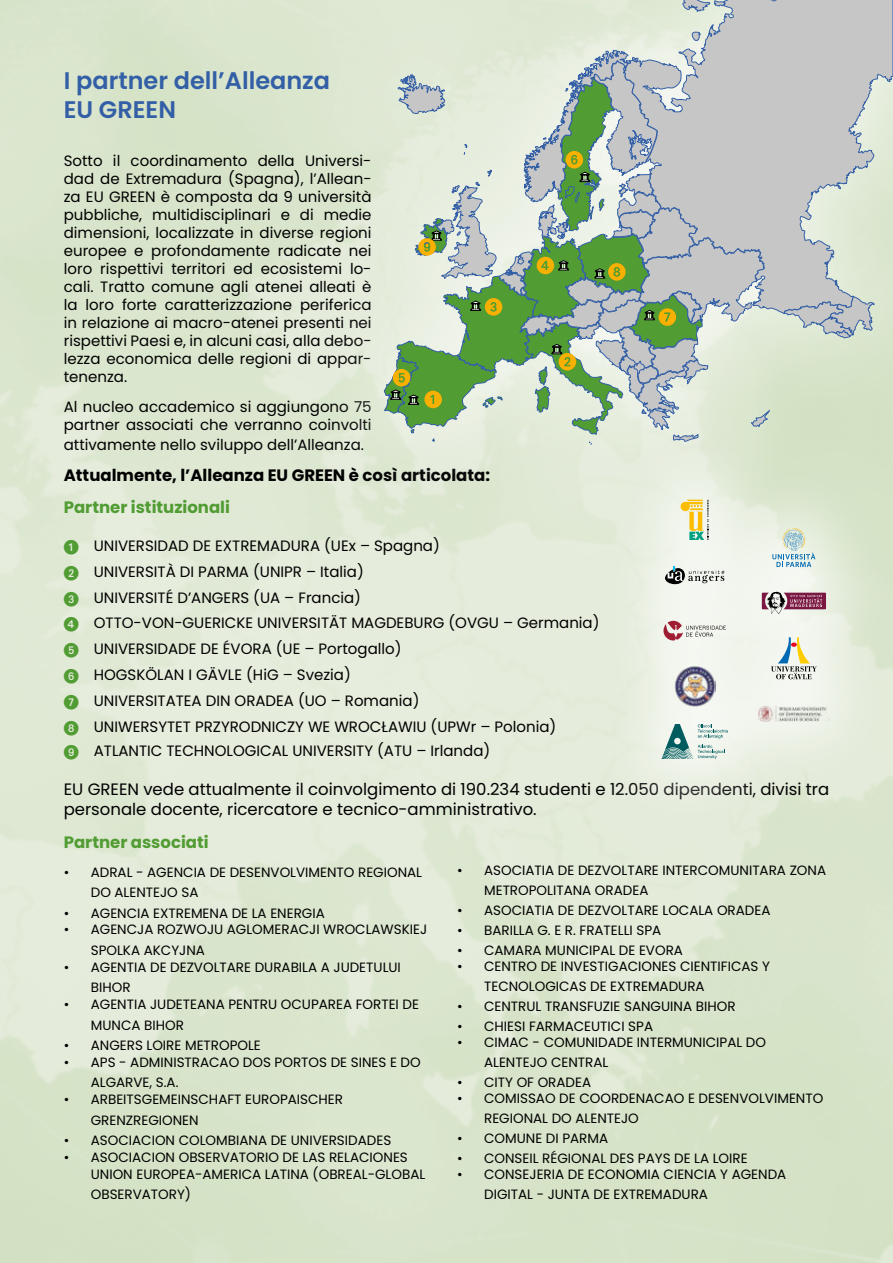
<style>
.page{position:relative;width:893px;height:1263px;background:#fff}
.page>*{position:absolute;margin:0;border:0;box-sizing:border-box;transform-origin:0 0}
.t1{font:600 24px/28.8px "Poppins";color:#335fa6}
.t2{font:16.5px/19.8px "Poppins";color:#000}
.t3{font:700 16.5px "Poppins";color:#000}
.t4{font:700 16.5px "Poppins";color:#519c33}
.t5{font:15px/18px "Poppins";color:#000}
.t6{font:13.5px/20.4px "Poppins";color:#000}
.s1{font-family:"European Pi One";color:#519c33}
</style>
<div class="page">
<div style="left:303px;top:0;width:590px;height:516px;background:#fff;opacity:.75"></div>
<svg style="left:782px;top:314px;width:92px;height:25px;background:#c1cbc8"></svg>
<svg style="left:770px;top:0;width:123px;height:314px;background:#cbceca"></svg>
<div style="left:593px;top:429px;width:300px;height:402px;background:#fff;opacity:.75"></div>
<svg style="left:762px;top:592px;width:64px;height:22px"></svg>
<svg style="left:663px;top:621px;width:63px;height:19px"></svg>
<svg style="left:681px;top:500px;width:28px;height:40px"></svg>
<svg style="left:771px;top:637px;width:46px;height:42px"></svg>
<svg style="left:772px;top:528px;width:43px;height:39px;background:#c9dcda"></svg>
<svg style="left:661px;top:724px;width:67px;height:35px"></svg>
<img style="left:759px;top:706px;width:70px;height:15px">
<svg style="left:665px;top:566px;width:59px;height:18px"></svg>
<img style="left:674px;top:665px;width:41px;height:42px">
<svg style="left:384px;top:0;width:386px;height:445px;background:#bcccb8"></svg>
<h1 class="t1" style="left:64px;top:66px;width:268px">I partner dell’Alleanza<br>EU GREEN</h1>
<p class="t5" style="left:64px;top:152px;width:309px;text-align:justify">Sotto il coordinamento della Universi&shy;dad de Extremadura (Spagna), l’Allean&shy;za EU GREEN è composta da 9 università pubbliche, multidisciplinari e di medie dimensioni, localizzate in diverse regioni europee e profondamente radicate nei loro rispettivi territori ed ecosistemi lo&shy;cali. Tratto comune agli atenei alleati è la loro forte caratterizzazione periferica in relazione ai macro-atenei presenti nei rispettivi Paesi e, in alcuni casi, alla debo&shy;lezza economica delle regioni di appar&shy;tenenza.</p>
<p class="t5" style="left:64px;top:398px;width:309px">Al nucleo accademico si aggiungono 75 partner associati che verranno coinvolti</p>
<p class="t5" style="left:64px;top:435px;width:302px">attivamente nello sviluppo dell’Alleanza.</p>
<p class="t3" style="left:64px;top:466px;width:428px">Attualmente, l’Alleanza EU GREEN è così articolata:</p>
<p class="t4" style="left:64px;top:498px;width:168px">Partner istituzionali</p>
<p class="t5" style="left:64px;top:533px;width:537px;line-height:25.8px"><span class="s1">1</span> UNIVERSIDAD DE EXTREMADURA (UEx – Spagna)<br><span class="s1">2</span> UNIVERSITÀ DI PARMA (UNIPR – Italia)<br><span class="s1">3</span> UNIVERSITÉ D’ANGERS (UA – Francia)<br><span class="s1">4</span> OTTO-VON-GUERICKE UNIVERSITÄT MAGDEBURG (OVGU – Germania)<br><span class="s1">5</span> UNIVERSIDADE DE ÉVORA (UE – Portogallo)<br><span class="s1">6</span> HOGSKÖLAN I GÄVLE (HiG – Svezia)<br><span class="s1">7</span> UNIVERSITATEA DIN ORADEA (UO – Romania)<br><span class="s1">8</span> UNIWERSYTET PRZYRODNICZY WE WROCŁAWIU (UPWr – Polonia)</p>
<p class="t5" style="left:64px;top:741px;width:428px"><span class="s1">9</span> ATLANTIC TECHNOLOGICAL UNIVERSITY (ATU – Irlanda)</p>
<p class="t2" style="left:64px;top:780px;width:767px">EU GREEN vede attualmente il coinvolgimento di 190.234 studenti e 12.050 dipendenti, divisi tra personale docente, ricercatore e tecnico-amministrativo.</p>
<p class="t4" style="left:64px;top:832px;width:146px">Partner associati</p>
<p class="t6" style="left:91px;top:862px;width:333px;text-indent:-27px">• ADRAL - AGENCIA DE DESENVOLVIMENTO REGIONAL<br>DO ALENTEJO SA</p>
<p class="t6" style="left:64px;top:903px;width:263px">• AGENCIA EXTREMENA DE LA ENERGIA</p>
<p class="t6" style="left:91px;top:919px;width:338px;text-indent:-27px">• AGENCJA ROZWOJU AGLOMERACJI WROCLAWSKIEJ<br>SPOLKA AKCYJNA</p>
<p class="t6" style="left:91px;top:957px;width:312px;text-indent:-27px">• AGENTIA DE DEZVOLTARE DURABILA A JUDETULUI<br>BIHOR</p>
<p class="t6" style="left:91px;top:994px;width:330px;text-indent:-27px">• AGENTIA JUDETEANA PENTRU OCUPAREA FORTEI DE<br>MUNCA BIHOR</p>
<p class="t6" style="left:64px;top:1035px;width:199px">• ANGERS LOIRE METROPOLE</p>
<p class="t6" style="left:91px;top:1052px;width:331px;text-indent:-27px">• APS - ADMINISTRACAO DOS PORTOS DE SINES E DO<br>ALGARVE, S.A.</p>
<p class="t6" style="left:91px;top:1089px;width:254px;text-indent:-27px">• ARBEITSGEMEINSCHAFT EUROPAISCHER<br>GRENZREGIONEN</p>
<p class="t6" style="left:64px;top:1130px;width:329px">• ASOCIACION COLOMBIANA DE UNIVERSIDADES</p>
<p class="t6" style="left:91px;top:1149px;width:336px;line-height:16.8px;text-indent:-27px">• ASOCIACION OBSERVATORIO DE LAS RELACIONES<br>UNION EUROPEA-AMERICA LATINA (OBREAL-GLOBAL</p>
<p class="t6" style="left:91px;top:1184px;width:102px">OBSERVATORY)</p>
<p class="t6" style="left:484px;top:861px;width:344px;line-height:20px;text-indent:-27px">• ASOCIATIA DE DEZVOLTARE INTERCOMUNITARA ZONA<br>METROPOLITANA ORADEA</p>
<p class="t6" style="left:457px;top:900px;width:315px">• ASOCIATIA DE DEZVOLTARE LOCALA ORADEA</p>
<p class="t6" style="left:457px;top:920px;width:206px">• BARILLA G. E R. FRATELLI SPA</p>
<p class="t6" style="left:457px;top:940px;width:227px">• CAMARA MUNICIPAL DE EVORA</p>
<p class="t6" style="left:484px;top:956px;width:287px;line-height:20px;text-indent:-27px">• CENTRO DE INVESTIGACIONES CIENTIFICAS Y<br>TECNOLOGICAS DE EXTREMADURA</p>
<p class="t6" style="left:457px;top:996px;width:280px">• CENTRUL TRANSFUZIE SANGUINA BIHOR</p>
<p class="t6" style="left:457px;top:1016px;width:197px">• CHIESI FARMACEUTICI SPA</p>
<p class="t6" style="left:484px;top:1032px;width:283px;line-height:20px;text-indent:-27px">• CIMAC - COMUNIDADE INTERMUNICIPAL DO<br>ALENTEJO CENTRAL</p>
<p class="t6" style="left:457px;top:1072px;width:136px">• CITY OF ORADEA</p>
<p class="t6" style="left:484px;top:1089px;width:341px;line-height:20px;text-indent:-27px">• COMISSAO DE COORDENACAO E DESENVOLVIMENTO<br>REGIONAL DO ALENTEJO</p>
<p class="t6" style="left:457px;top:1128px;width:153px">• COMUNE DI PARMA</p>
<p class="t6" style="left:457px;top:1148px;width:292px">• CONSEIL RÉGIONAL DES PAYS DE LA LOIRE</p>
<p class="t6" style="left:484px;top:1165px;width:304px;line-height:20px;text-indent:-27px">• CONSEJERIA DE ECONOMIA CIENCIA Y AGENDA<br>DIGITAL - JUNTA DE EXTREMADURA</p>
</div>
